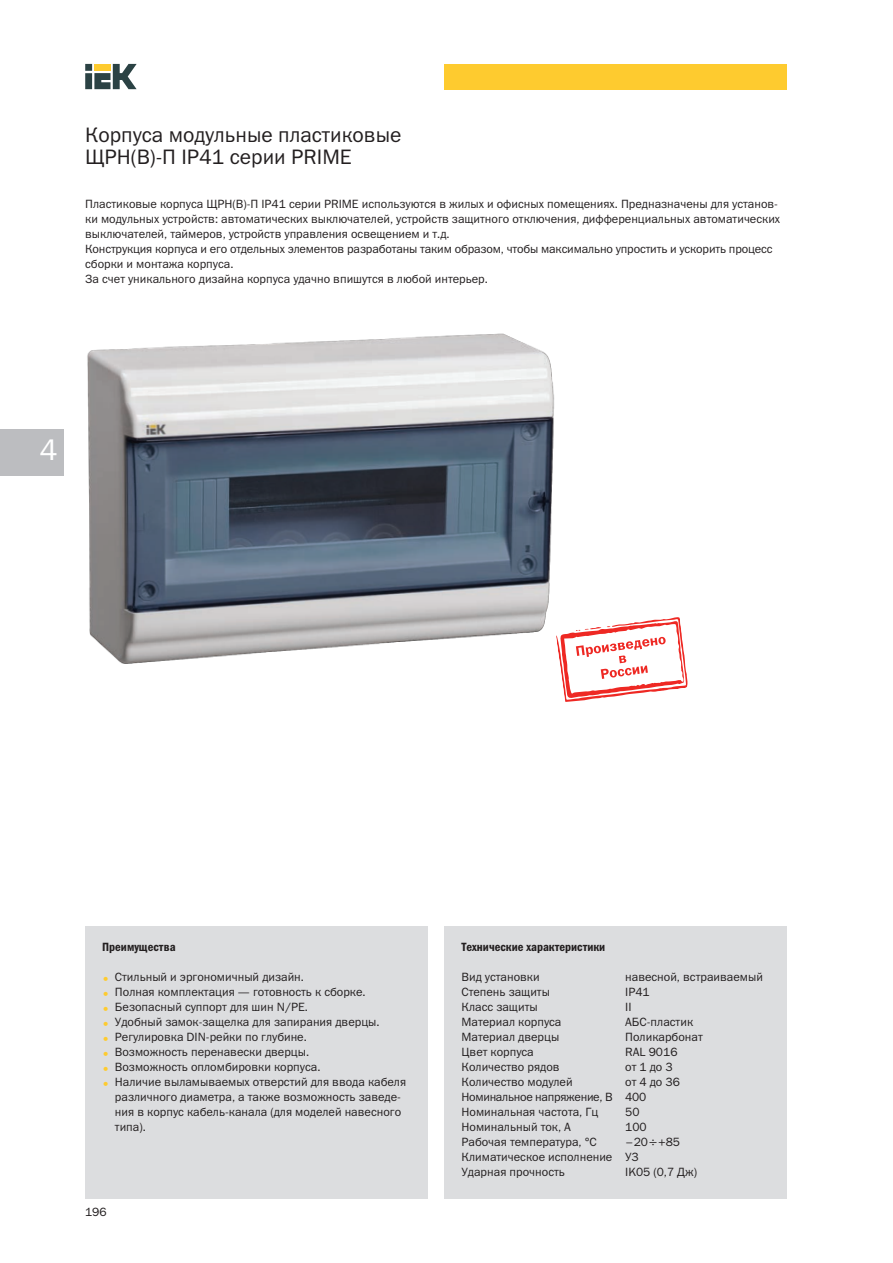
<style>
.page{position:relative;width:893px;height:1263px;background:#fff}
.page>*{position:absolute;margin:0;border:0;box-sizing:border-box;transform-origin:0 0}
.t1{font:30px "Franklin Gothic Book C";color:#fff}
.t2{font:21px/22.5px "Franklin Gothic Book C";color:#231f20}
.t3{font:12px/15px "Franklin Gothic Book C";color:#231f20}
.t4{font:12px/15px "Franklin Gothic Book C";letter-spacing:-.025em;color:#231f20}
.t5{font:12px "Franklin Gothic Demi Cond C";color:#231f20}
.s1{color:#fecb2f}
</style>
<div class="page">
<svg style="left:85px;top:64px;width:52px;height:25px"></svg>
<div style="left:444px;top:64px;width:343px;height:25px;background:#fecb2f"></div>
<div style="left:0;top:429px;width:64px;height:46px;background:#bcbdc0"></div>
<div style="left:85px;top:926px;width:342px;height:272px;background:#dcdddf"></div>
<div style="left:444px;top:926px;width:343px;height:272px;background:#dcdddf"></div>
<img style="left:87px;top:333px;width:468px;height:331px">
<svg style="left:556px;top:617px;width:132px;height:85px"></svg>
<h2 class="t2" style="left:85px;top:125px;width:318px">Корпуса модульные пластиковые<br>ЩРН(В)-П IP41 серии PRIME</h2>
<p class="t3" style="left:85px;top:198px;width:696px">Пластиковые корпуса ЩРН(В)-П IP41 серии PRIME используются в жилых и офисных помещениях. Предназначены для установ&shy;ки модульных устройств: автоматических выключателей, устройств защитного отключения, дифференциальных автоматических выклю чателей, таймеров, устройств управления освещением и т.д.<br>Конструкция корпуса и его отдельных элементов разработаны таким образом, чтобы максимально упростить и ускорить процесс сборки и монтажа корпуса.<br>За счет уникального дизайна корпуса удачно впишутся в любой интерьер.</p>
<h1 class="t1" style="left:39px;top:439px;width:19px">4</h1>
<p class="t5" style="left:102px;top:940px;width:75px">Преимущества</p>
<p class="t3" style="left:102px;top:971px;width:203px"><span class="s1">•</span> Стильный и эргономичный дизайн.</p>
<p class="t3" style="left:102px;top:986px;width:265px"><span class="s1">•</span> Полная комплектация — готовность к сборке.</p>
<p class="t3" style="left:102px;top:1001px;width:207px"><span class="s1">•</span> Безопасный суппорт для шин N/PE.</p>
<p class="t3" style="left:102px;top:1016px;width:279px"><span class="s1">•</span> Удобный замок-защелка для запирания дверцы.</p>
<p class="t3" style="left:102px;top:1031px;width:206px"><span class="s1">•</span> Регулировка DIN-рейки по глубине.</p>
<p class="t3" style="left:102px;top:1046px;width:209px"><span class="s1">•</span> Возможность перенавески дверцы.</p>
<p class="t3" style="left:102px;top:1061px;width:220px"><span class="s1">•</span> Возможность опломбировки корпуса.</p>
<p class="t3" style="left:115px;top:1076px;width:293px;text-indent:-13px"><span class="s1">•</span> Наличие выламываемых отверстий для ввода кабеля различного диаметра, а также возможность заведе&shy;ния в корпус кабель-канала (для моделей навесного типа).</p>
<p class="t3" style="left:85px;top:1205px;width:23px">196</p>
<p class="t5" style="left:461px;top:940px;width:145px">Технические характеристики</p>
<p class="t3" style="left:461px;top:971px;width:80px">Вид установки</p>
<p class="t3" style="left:625px;top:971px;width:139px">навесной, встраиваемый</p>
<p class="t3" style="left:461px;top:986px;width:90px">Степень защиты</p>
<p class="t3" style="left:625px;top:986px;width:26px">IP41</p>
<p class="t3" style="left:461px;top:1001px;width:78px">Класс защиты</p>
<p class="t3" style="left:625px;top:1001px;width:8px">II</p>
<p class="t3" style="left:461px;top:1016px;width:101px">Материал корпуса</p>
<p class="t3" style="left:625px;top:1016px;width:69px">АБС-пластик</p>
<p class="t3" style="left:461px;top:1031px;width:99px">Материал дверцы</p>
<p class="t3" style="left:625px;top:1031px;width:79px">Поликарбонат</p>
<p class="t3" style="left:461px;top:1046px;width:74px">Цвет корпуса</p>
<p class="t3" style="left:625px;top:1046px;width:54px">RAL 9016</p>
<p class="t3" style="left:461px;top:1061px;width:100px">Количество рядов</p>
<p class="t3" style="left:625px;top:1061px;width:49px">от 1 до 3</p>
<p class="t3" style="left:461px;top:1076px;width:113px">Количество модулей</p>
<p class="t4" style="left:461px;top:1076px;width:220px;text-indent:164px">от 4 до 36<br>Номинальное напряжение, В 400<br>Номинальная частота, Гц</p>
<p class="t3" style="left:625px;top:1106px;width:16px">50</p>
<p class="t3" style="left:461px;top:1121px;width:111px">Номинальный ток, А</p>
<p class="t3" style="left:625px;top:1121px;width:23px">100</p>
<p class="t3" style="left:461px;top:1136px;width:137px">Рабочая температура, °С</p>
<p class="t3" style="left:461px;top:1136px;width:220px;text-indent:164px">–20 +85<br>Климатическое исполнение У3<br>Ударная прочность</p>
<p class="t3" style="left:625px;top:1166px;width:73px">IK05 (0,7 Дж)</p>
</div>
